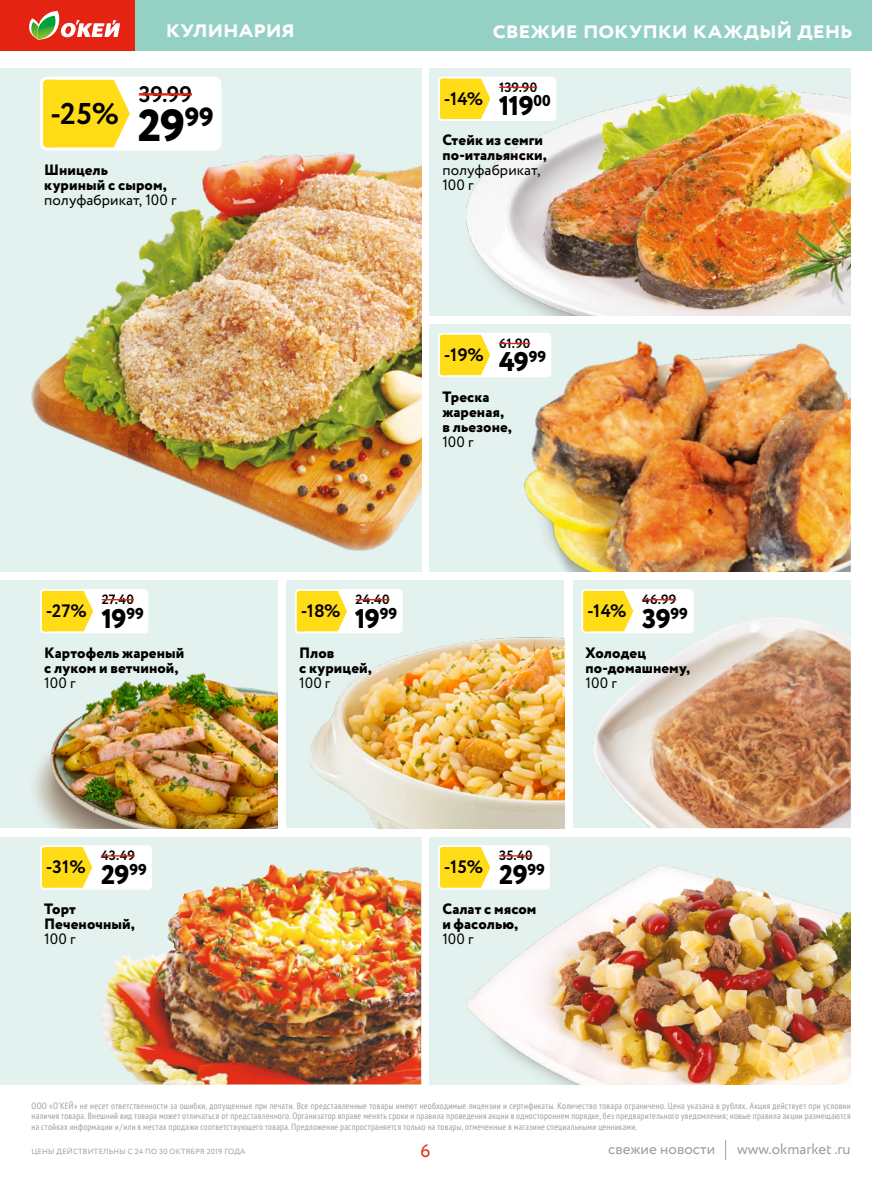
<style>
.page{position:relative;width:872px;height:1178px;background:#fff}
.page>*{position:absolute;margin:0;border:0;box-sizing:border-box;transform-origin:0 0}
.t1{font:800 45px "Circe";color:#000}
.t2{font:700 30px "Circe";color:#000}
.t3{font:800 27px "Circe";letter-spacing:-.025em;color:#000}
.t4{font:700 24px "Circe";color:#fff}
.t5{font:700 22.5px "Circe";color:#000}
.t6{font:700 18px "Circe";letter-spacing:-.105em;color:#000}
.t7{font:18px "Circe";color:#e42313}
.t8{font:800 15px/15px "Circe";letter-spacing:.005em;color:#000}
.t9{font:15px/15px "Circe";letter-spacing:.005em;color:#000}
.t10{font:15px "Circe";color:#9d9d9c}
.t11{font:700 13.5px "Circe";color:#000}
.t12{font:condensed 9px/10.5px "PT Sans";letter-spacing:.025em;color:#9d9d9c;text-align:justify}
.t13{font:7.5px "Circe";letter-spacing:.03em;color:#9d9d9c}
</style>
<div class="page">
<div style="left:0;top:68px;width:421px;height:504px;background:#e3f1ef"></div>
<img style="left:31px;top:143px;width:390px;height:408px">
<svg style="left:31px;top:76px;width:259px;height:100px"></svg>
<svg style="left:46px;top:81px;width:84px;height:66px;background:#ffdf2b"></svg>
<hr style="left:139px;top:93px;width:53px;height:3px;background:#e42313">
<div style="left:40px;top:77px;width:181px;height:74px;border:3px solid #fff;border-radius:6px"></div>
<div style="left:573px;top:580px;width:277px;height:248px;background:#e3f1ef"></div>
<img style="left:593px;top:617px;width:257px;height:211px">
<svg style="left:585px;top:589px;width:178px;height:65px"></svg>
<svg style="left:584px;top:592px;width:49px;height:38px;background:#ffde29"></svg>
<hr style="left:642px;top:599px;width:34px;height:1px;background:#e42313">
<div style="left:581px;top:589px;width:112px;height:44px;border:2px solid #fff;border-radius:3px"></div>
<img style="left:286px;top:580px;width:278px;height:248px">
<svg style="left:286px;top:580px;width:186px;height:74px;fill:#e3f1ef"></svg>
<svg style="left:298px;top:592px;width:49px;height:38px;background:#ffdf2a"></svg>
<hr style="left:355px;top:599px;width:34px;height:1px;background:#e42313">
<div style="left:295px;top:589px;width:108px;height:44px;border:2px solid #fff;border-radius:3px"></div>
<img style="left:429px;top:845px;width:421px;height:239px">
<svg style="left:429px;top:837px;width:191px;height:73px;fill:#e3f1ef"></svg>
<svg style="left:441px;top:848px;width:49px;height:38px;background:#ffde29"></svg>
<hr style="left:499px;top:855px;width:33px;height:1px;background:#e42313">
<div style="left:438px;top:845px;width:112px;height:44px;border:2px solid #fff;border-radius:3px"></div>
<div style="left:0;top:837px;width:421px;height:247px;background:#e3f1ef"></div>
<img style="left:101px;top:865px;width:320px;height:219px">
<svg style="left:41px;top:848px;width:181px;height:62px"></svg>
<svg style="left:43px;top:848px;width:49px;height:38px;background:#ffde29"></svg>
<hr style="left:101px;top:855px;width:34px;height:1px;background:#e42313">
<div style="left:40px;top:845px;width:112px;height:44px;border:2px solid #fff;border-radius:3px"></div>
<img style="left:0;top:580px;width:278px;height:248px">
<svg style="left:27px;top:580px;width:192px;height:74px;fill:#e3f1ef"></svg>
<svg style="left:43px;top:592px;width:50px;height:38px;background:#ffde29"></svg>
<hr style="left:102px;top:599px;width:32px;height:1px;background:#e42313">
<div style="left:40px;top:589px;width:108px;height:44px;border:2px solid #fff;border-radius:3px"></div>
<img style="left:436px;top:68px;width:414px;height:248px">
<svg style="left:429px;top:68px;width:197px;height:73px;fill:#e3f1ef"></svg>
<svg style="left:441px;top:80px;width:49px;height:38px;background:#ffde29"></svg>
<hr style="left:499px;top:87px;width:38px;height:1px;background:#e42313">
<div style="left:438px;top:77px;width:118px;height:44px;border:2px solid #fff;border-radius:3px"></div>
<div style="left:429px;top:324px;width:421px;height:248px;background:#e3f1ef"></div>
<img style="left:524px;top:341px;width:326px;height:231px">
<svg style="left:490px;top:333px;width:131px;height:64px"></svg>
<svg style="left:441px;top:336px;width:49px;height:38px;background:#ffde29"></svg>
<hr style="left:499px;top:343px;width:31px;height:1px;background:#e42313">
<div style="left:438px;top:333px;width:113px;height:44px;border:2px solid #fff;border-radius:3px"></div>
<div style="left:135px;top:0;width:737px;height:51px;background:#95d0c5"></div>
<svg style="left:725px;top:1140px;width:1px;height:20px"></svg>
<div style="left:0;top:0;width:135px;height:51px;background:#e42313"></div>
<svg style="left:29px;top:10px;width:91px;height:30px"></svg>
<h2 class="t2" style="left:50px;top:93px;width:70px">-25%</h2>
<h3 class="t4" style="left:166px;top:13px;width:131px">кулинария</h3>
<h3 class="t5" style="left:139px;top:79px;width:55px">39.99</h3>
<h1 class="t1" style="left:138px;top:95px;width:77px">29<sup>99</sup></h1>
<h3 class="t8" style="left:44px;top:163px;width:124px">Шницель куриный с сыром,</h3>
<h3 class="t9" style="left:44px;top:193px;width:134px">полуфабрикат, 100 г</h3>
<h3 class="t4" style="left:493px;top:13px;width:361px">свежие покупки каждый день</h3>
<h3 class="t6" style="left:444px;top:87px;width:41px">-14%</h3>
<h3 class="t11" style="left:499px;top:78px;width:39px">139.90</h3>
<h3 class="t3" style="left:499px;top:88px;width:53px">119<sup>00</sup></h3>
<h3 class="t8" style="left:442px;top:134px;width:106px">Стейк из семги по-итальянски,</h3>
<h3 class="t9" style="left:442px;top:163px;width:99px">полуфабрикат,<br>100 г</h3>
<h3 class="t6" style="left:444px;top:343px;width:41px">-19%</h3>
<h3 class="t11" style="left:499px;top:334px;width:33px">61.90</h3>
<h3 class="t3" style="left:499px;top:344px;width:49px">49<sup>99</sup></h3>
<h3 class="t8" style="left:442px;top:390px;width:71px">Треска жареная, в льезоне,</h3>
<h3 class="t9" style="left:442px;top:434px;width:33px">100 г</h3>
<h3 class="t6" style="left:46px;top:599px;width:43px">-27%</h3>
<h3 class="t11" style="left:102px;top:590px;width:34px">27.40</h3>
<h3 class="t3" style="left:101px;top:600px;width:44px">19<sup>99</sup></h3>
<h3 class="t6" style="left:301px;top:599px;width:41px">-18%</h3>
<h3 class="t11" style="left:355px;top:590px;width:35px">24.40</h3>
<h3 class="t3" style="left:355px;top:600px;width:44px">19<sup>99</sup></h3>
<h3 class="t6" style="left:587px;top:599px;width:41px">-14%</h3>
<h3 class="t11" style="left:642px;top:590px;width:36px">46.99</h3>
<h3 class="t3" style="left:642px;top:600px;width:47px">39<sup>99</sup></h3>
<h3 class="t8" style="left:44px;top:646px;width:142px">Картофель жареный с луком и ветчиной,</h3>
<h3 class="t9" style="left:44px;top:676px;width:33px">100 г</h3>
<h3 class="t8" style="left:299px;top:646px;width:74px">Плов<br>с курицей,</h3>
<h3 class="t9" style="left:299px;top:676px;width:33px">100 г</h3>
<h3 class="t8" style="left:585px;top:646px;width:106px">Холодец по-домашнему,</h3>
<h3 class="t9" style="left:585px;top:676px;width:33px">100 г</h3>
<h3 class="t6" style="left:46px;top:855px;width:41px">-31%</h3>
<h3 class="t11" style="left:101px;top:847px;width:35px">43.49</h3>
<h3 class="t3" style="left:101px;top:856px;width:47px">29<sup>99</sup></h3>
<h3 class="t6" style="left:444px;top:855px;width:41px">-15%</h3>
<h3 class="t11" style="left:499px;top:847px;width:35px">35.40</h3>
<h3 class="t3" style="left:499px;top:856px;width:47px">29<sup>99</sup></h3>
<h3 class="t8" style="left:44px;top:902px;width:92px">Торт<br>Печеночный,</h3>
<h3 class="t9" style="left:44px;top:932px;width:33px">100 г</h3>
<h3 class="t8" style="left:442px;top:902px;width:96px">Салат с мясом и фасолью,</h3>
<h3 class="t9" style="left:442px;top:932px;width:33px">100 г</h3>
<p class="t12" style="left:32px;top:1100px;width:820px">ООО «О´КЕЙ» не несет ответственности за ошибки, допущенные при печати. Все представленные товары имеют необходимые лицензии и сертификаты. Количество товара ограничено. Цена указана в рублях. Акция действует при условии наличия товара. Внешний вид товара может отличаться от представленного. Организатор вправе менять сроки и правила проведения акции в одностороннем порядке, без предварительного уведомления; новые правила акции размещаются на стойках информации и/или в местах продажи соответствующего товара. Предложение распространяется только на товары, отмеченные в магазине специальными ценниками.</p>
<p class="t13" style="left:32px;top:1147px;width:215px">ЦЕНЫ ДЕЙСТВИТЕЛЬНЫ с 24 по 30 октября 2019 ГОДА</p>
<h3 class="t7" style="left:420px;top:1139px;width:11px">6</h3>
<h3 class="t10" style="left:608px;top:1139px;width:109px">свежие новости</h3>
<h3 class="t10" style="left:737px;top:1139px;width:115px">www.okmarket .ru</h3>
</div>
